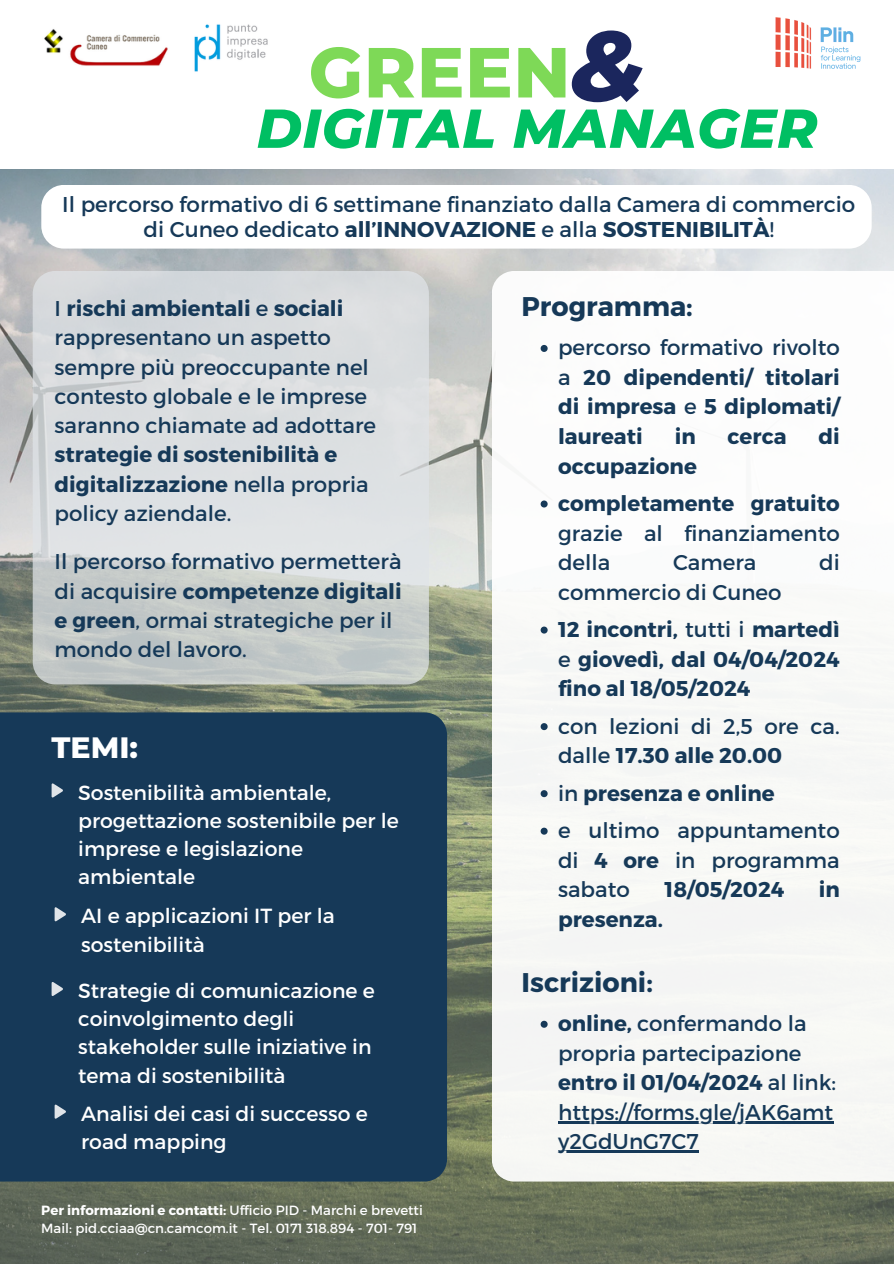
<style>
.page{position:relative;width:894px;height:1264px;background:#fff}
.page>*{position:absolute;margin:0;border:0;box-sizing:border-box;transform-origin:0 0}
.t1{font:italic 800 99px "Montserrat";color:#1b265d}
.t2{font:800 70.65px "Montserrat";letter-spacing:.01em;color:#7ed957}
.t3{font:italic 800 54.6px "Montserrat";letter-spacing:.01em;color:#00bf63}
.t4{font:800 30px "Montserrat";color:#fff}
.t5{font:700 27px "Montserrat";color:#163958}
.t6{font:21.45px/29.5px "Montserrat";color:#163958;text-align:justify}
.t7{font:700 21.45px/29.5px "Montserrat";color:#163958;text-align:justify}
.t8{font:21.3px/29.2px "Montserrat";color:#163958}
.t9{font:20.4px/28.2px "Montserrat";color:#fff}
.t10{font:13.35px "Montserrat";color:#fff}
.s1{font-weight:700}
.s2{font-weight:400}
</style>
<div class="page">
<img style="left:44px;top:29px;width:124px;height:37px">
<img style="left:194px;top:24px;width:74px;height:48px">
<img style="left:0;top:169px;width:893px;height:1094px">
<div style="left:491px;top:271px;width:402px;height:910px;background:#f8f9f6"></div>
<div style="left:0;top:712px;width:447px;height:469px;background:#163958"></div>
<div style="left:41px;top:185px;width:830px;height:63px;background:#fff;border-radius:23px"></div>
<img style="left:775px;top:17px;width:86px;height:52px">
<svg style="left:52px;top:783px;width:11px;height:14px"></svg>
<svg style="left:55px;top:907px;width:11px;height:14px"></svg>
<svg style="left:52px;top:981px;width:11px;height:15px"></svg>
<svg style="left:55px;top:1104px;width:11px;height:14px"></svg>
<svg style="left:33px;top:271px;width:396px;height:413px;background:#d4d8d9"></svg>
<svg style="left:540px;top:345px;width:7px;height:7px"></svg>
<svg style="left:540px;top:500px;width:7px;height:7px"></svg>
<svg style="left:540px;top:626px;width:7px;height:7px"></svg>
<svg style="left:540px;top:723px;width:7px;height:7px"></svg>
<svg style="left:540px;top:790px;width:7px;height:7px"></svg>
<svg style="left:540px;top:827px;width:7px;height:7px"></svg>
<svg style="left:540px;top:1020px;width:7px;height:7px"></svg>
<hr style="left:558px;top:1121px;width:274px;height:2px;background:#163958">
<hr style="left:558px;top:1150px;width:140px;height:2px;background:#163958">
<h5 class="t1" style="left:570px;top:5px;width:76px">&amp;</h5>
<p class="t2" style="left:308px;top:29px;width:263px">GREEN</p>
<h1 class="t3" style="left:257px;top:95px;width:562px">DIGITAL MANAGER</h1>
<h5 class="t6" style="left:62px;top:191px;width:794px;line-height:24.8px;text-align:center">Il percorso formativo di 6 settimane finanziato dalla Camera di commercio di Cuneo dedicato <span class="s1">all’INNOVAZIONE</span> e alla <span class="s1">SOSTENIBILITÀ</span>!</h5>
<h5 class="t8" style="left:55px;top:293px;width:323px">I <span class="s1">rischi ambientali</span> e <span class="s1">sociali </span>rappresentano un aspetto sempre più preoccupante nel contesto globale e le imprese saranno chiamate ad adottare <span class="s1">strategie di sostenibilità e digitalizzazione</span> nella propria policy aziendale.</h5>
<p class="t8" style="left:55px;top:546px;width:348px">Il percorso formativo permetterà di acquisire <span class="s1">competenze digitali e green</span>, ormai strategiche per il mondo del lavoro.</p>
<h5 class="t4" style="left:52px;top:728px;width:88px">TEMI:</h5>
<h3 class="t9" style="left:78px;top:777px;width:322px">Sostenibilità ambientale, progettazione sostenibile per le imprese e legislazione ambientale</h3>
<p class="t9" style="left:81px;top:901px;width:255px">AI e applicazioni IT per la sostenibilità</p>
<h5 class="t9" style="left:78px;top:975px;width:298px">Strategie di comunicazione e coinvolgimento degli stakeholder sulle iniziative in tema di sostenibilità</h5>
<p class="t9" style="left:81px;top:1098px;width:288px">Analisi dei casi di successo e road mapping</p>
<h2 class="t10" style="left:41px;top:1201px;width:383px"><span class="s1">Per informazioni e contatti:</span> Ufficio PID - Marchi e brevetti</h2>
<p class="t10" style="left:41px;top:1219px;width:377px">Mail: pid.cciaa@cn.camcom.it - Tel. 0171 318.894 - 701- 791</p>
<h5 class="t5" style="left:521px;top:289px;width:172px">Programma:</h5>
<p class="t7" style="left:558px;top:332px;width:283px"><span class="s2">percorso formativo rivolto a</span> 20 dipendenti/ titolari di impresa <span class="s2">e</span> 5 diplomati/ laureati</p>
<p class="t7" style="left:674px;top:420px;width:23px">in</p>
<p class="t7" style="left:727px;top:420px;width:60px">cerca</p>
<p class="t7" style="left:818px;top:420px;width:23px">di</p>
<p class="t7" style="left:558px;top:450px;width:140px">occupazione</p>
<h5 class="t6" style="left:558px;top:487px;width:283px"><span class="s1">completamente gratuito </span>grazie al finanziamento della</h5>
<h5 class="t6" style="left:672px;top:546px;width:85px">Camera</h5>
<h5 class="t6" style="left:818px;top:546px;width:22px">di</h5>
<h5 class="t6" style="left:558px;top:576px;width:225px">commercio di Cuneo</h5>
<h4 class="t7" style="left:558px;top:613px;width:283px">12 incontri, <span class="s2">tutti i</span> martedì <span class="s2">e</span> giovedì, dal 04/04/2024 fino al 18/05/2024</h4>
<p class="t6" style="left:558px;top:710px;width:283px">con lezioni di 2,5 ore ca. dalle <span class="s1">17.30 alle 20.00</span></p>
<p class="t7" style="left:558px;top:777px;width:218px"><span class="s2">in</span> presenza e online</p>
<p class="t6" style="left:558px;top:814px;width:283px">e ultimo appuntamento di <span class="s1">4 ore</span> in programma sabato</p>
<p class="t7" style="left:664px;top:873px;width:121px">18/05/2024</p>
<p class="t7" style="left:818px;top:873px;width:23px">in</p>
<p class="t7" style="left:558px;top:903px;width:106px">presenza.</p>
<h5 class="t5" style="left:521px;top:964px;width:133px">Iscrizioni:</h5>
<p class="t6" style="left:558px;top:1007px;width:279px;text-align:left"><span class="s1">online,</span> confermando la propria partecipazione <span class="s1">entro il 01/04/2024</span> al link:</p>
<p class="t6" style="left:558px;top:1096px;width:276px">https://forms.gle/jAK6amt</p>
<h4 class="t6" style="left:558px;top:1125px;width:142px">y2GdUnG7C7</h4>
</div>
